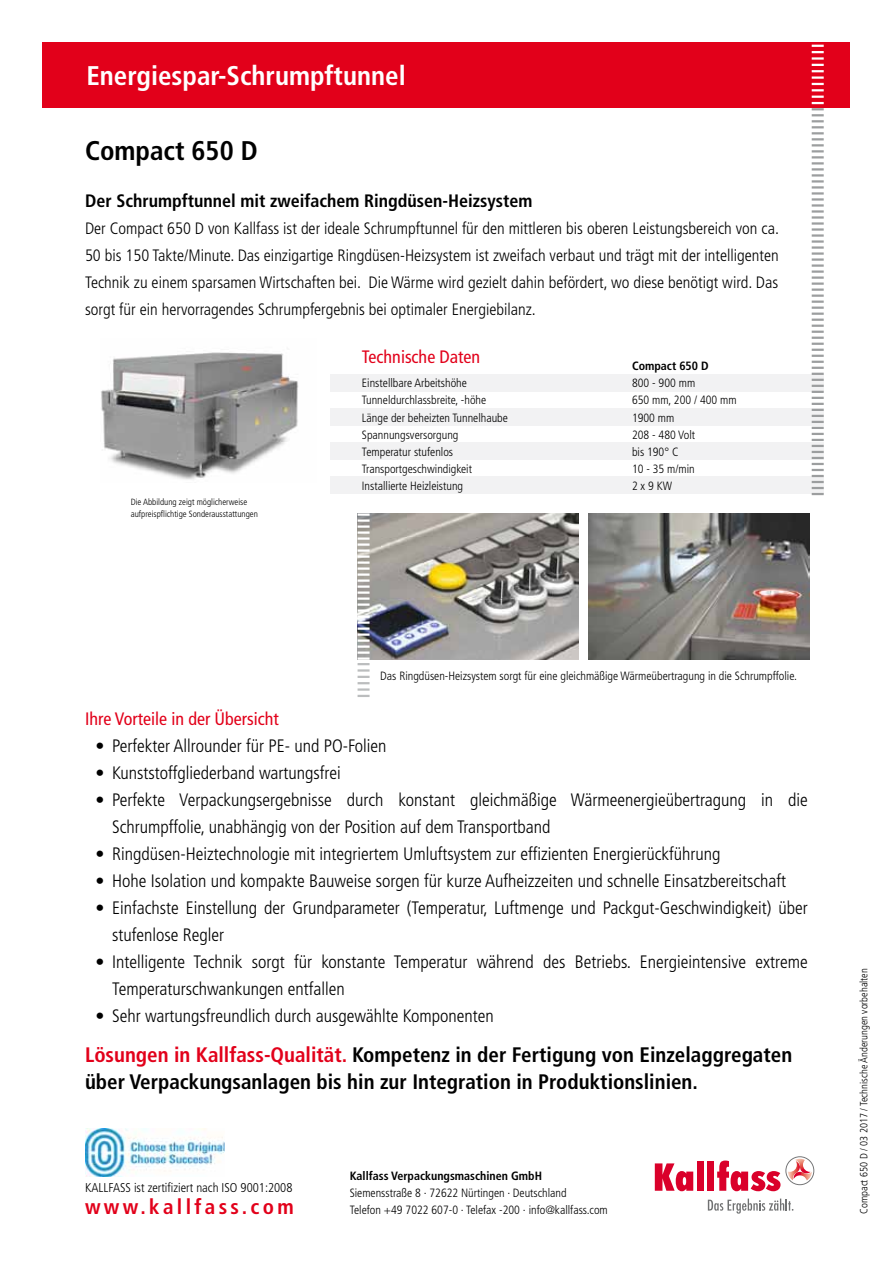
<style>
.page{position:relative;width:893px;height:1263px;background:#fff}
.page>*{position:absolute;margin:0;border:0;box-sizing:border-box;transform-origin:0 0}
.t1{font:700 condensed 27px "Frutiger LT Std";color:#fff}
.t2{font:700 condensed 27px "Frutiger LT Std";color:#000}
.t3{font:700 condensed 21px/27px "Frutiger LT Std";color:#000}
.t4{font:700 condensed 21px "Frutiger LT Std";letter-spacing:.16em;color:#e2001a}
.t5{font:300 condensed 18px/27px "Frutiger LT Std";color:#000}
.t6{font:700 condensed 18px "Frutiger LT Std";color:#000}
.t7{font:condensed 18px "Frutiger LT Std";color:#e2001a}
.t8{font:300 condensed 16.5px/27px "Frutiger LT Std";color:#000;text-align:justify}
.t9{font:300 condensed 12.75px "Frutiger LT Std";color:#000}
.t10{font:300 condensed 12px/17.1px "Frutiger LT Std";color:#000}
.t11{font:700 condensed 12px "Frutiger LT Std";color:#000}
.t12{font:300 condensed 10.5px "Frutiger LT Std";color:#000}
.t13{font:300 condensed 9px/12px "Frutiger LT Std";color:#000}
.s1{color:#e2001a}
</style>
<div class="page">
<img style="left:101px;top:352px;width:198px;height:128px">
<img style="left:588px;top:513px;width:221px;height:147px">
<div style="left:43px;top:43px;width:807px;height:65px;background:#e2001a"></div>
<img style="left:370px;top:513px;width:209px;height:147px">
<div style="left:330px;top:375px;width:494px;height:17px;background:#f2f2f3"></div>
<div style="left:330px;top:409px;width:494px;height:17px;background:#f2f2f3"></div>
<div style="left:330px;top:443px;width:494px;height:17px;background:#f2f2f3"></div>
<div style="left:330px;top:477px;width:494px;height:17px;background:#f2f2f3"></div>
<svg style="left:358px;top:513px;width:12px;height:184px"></svg>
<svg style="left:812px;top:45px;width:12px;height:450px"></svg>
<svg style="left:655px;top:1163px;width:38px;height:28px"></svg>
<div style="left:697px;top:1161px;width:7px;height:30px;background:#da002a"></div>
<div style="left:707px;top:1161px;width:7px;height:30px;background:#da002a"></div>
<svg style="left:717px;top:1156px;width:97px;height:35px"></svg>
<svg style="left:708px;top:1198px;width:85px;height:16px"></svg>
<img style="left:85px;top:1128px;width:139px;height:49px">
<h1 class="t1" style="left:86px;top:59px;width:321px">Energiespar-Schrumpftunnel</h1>
<h1 class="t2" style="left:85px;top:134px;width:174px">Compact 650 D</h1>
<p class="t6" style="left:85px;top:190px;width:449px">Der Schrumpftunnel mit zweifachem Ringdüsen-Heizsystem</p>
<p class="t8" style="left:85px;top:215px;width:695px">Der Compact 650 D von Kallfass ist der ideale Schrumpftunnel für den mittleren bis oberen Leistungsbereich von ca.<br>50 bis 150 Takte/Minute. Das einzigartige Ringdüsen-Heizsystem ist zweifach verbaut und trägt mit der intelligenten Technik zu einem sparsamen Wirtschaften bei. Die Wärme wird gezielt dahin befördert, wo diese benötigt wird. Das sorgt für ein hervorragendes Schrumpfergebnis bei optimaler Energiebilanz.</p>
<p class="t7" style="left:362px;top:346px;width:120px">Technische Daten</p>
<p class="t11" style="left:632px;top:359px;width:78px">Compact 650 D</p>
<p class="t13" style="left:131px;top:496px;width:129px">Die Abbildung zeigt möglicherweise aufpreispflichtige Sonderausstattungen</p>
<p class="t10" style="left:362px;top:375px;width:106px">Einstellbare Arbeitshöhe</p>
<p class="t10" style="left:632px;top:375px;width:65px">800 - 900 mm</p>
<p class="t10" style="left:362px;top:392px;width:126px">Tunneldurchlassbreite, -höhe</p>
<p class="t10" style="left:632px;top:392px;width:106px">650 mm, 200 / 400 mm</p>
<p class="t10" style="left:362px;top:409px;width:147px">Länge der beheizten Tunnelhaube</p>
<p class="t10" style="left:632px;top:409px;width:44px">1900 mm</p>
<p class="t10" style="left:362px;top:426px;width:98px">Spannungsversorgung</p>
<p class="t10" style="left:632px;top:426px;width:65px">208 - 480 Volt</p>
<p class="t10" style="left:362px;top:443px;width:93px">Temperatur stufenlos</p>
<p class="t10" style="left:632px;top:443px;width:48px">bis 190° C</p>
<p class="t10" style="left:362px;top:460px;width:112px">Transportgeschwindigkeit</p>
<p class="t10" style="left:632px;top:460px;width:64px">10 - 35 m/min</p>
<p class="t10" style="left:362px;top:477px;width:103px">Installierte Heizleistung</p>
<p class="t10" style="left:632px;top:477px;width:42px">2 x 9 KW</p>
<p class="t10" style="left:380px;top:667px;width:418px">Das Ringdüsen-Heizsystem sorgt für eine gleichmäßige Wärmeübertragung in die Schrumpffolie.</p>
<p class="t7" style="left:85px;top:708px;width:195px">Ihre Vorteile in der Übersicht</p>
<p class="t5" style="left:96px;top:732px;width:292px">• Perfekter Allrounder für PE- und PO-Folien</p>
<p class="t5" style="left:96px;top:759px;width:247px">• Kunststoffgliederband wartungsfrei</p>
<p class="t5" style="left:112px;top:786px;width:697px;text-indent:-17px">• Perfekte Verpackungsergebnisse durch konstant gleichmäßige Wärmeenergieübertragung in die<br>Schrumpffolie, unabhängig von der Position auf dem Transportband</p>
<p class="t5" style="left:96px;top:840px;width:626px">• Ringdüsen-Heiztechnologie mit integriertem Umluftsystem zur effizienten Energierückführung</p>
<p class="t5" style="left:96px;top:867px;width:692px">• Hohe Isolation und kompakte Bauweise sorgen für kurze Aufheizzeiten und schnelle Einsatzbereitschaft</p>
<p class="t5" style="left:112px;top:894px;width:697px;text-indent:-17px">• Einfachste Einstellung der Grundparameter (Temperatur, Luftmenge und Packgut-Geschwindigkeit) über stufenlose Regler</p>
<p class="t5" style="left:112px;top:948px;width:697px;text-indent:-17px">• Intelligente Technik sorgt für konstante Temperatur während des Betriebs. Energieintensive extreme<br>Temperaturschwankungen entfallen</p>
<p class="t5" style="left:96px;top:1002px;width:400px">• Sehr wartungsfreundlich durch ausgewählte Komponenten</p>
<p class="t3" style="left:85px;top:1041px;width:709px"><span class="s1">Lösungen in Kallfass-Qualität.</span> Kompetenz in der Fertigung von Einzelaggregaten über Verpackungsanlagen bis hin zur Integration in Produktionslinien.</p>
<p class="t9" style="left:85px;top:1180px;width:209px">KALLFASS ist zertifiziert nach ISO 9001:2008</p>
<p class="t4" style="left:85px;top:1194px;width:210px">www.kallfass.com</p>
<p class="t11" style="left:350px;top:1168px;width:194px">Kallfass Verpackungsmaschinen GmbH</p>
<p class="t10" style="left:350px;top:1184px;width:260px">Siemensstraße 8 . 72622 Nürtingen . Deutschland<br>Telefon +49 7022 607-0 . Telefax -200 . info@kallfass.com</p>
<p class="t12" style="left:858px;top:1214px;width:247px;rotate:-90deg">Compact 650 D / 03 2017 / Technische Änderungen vorbehalten</p>
</div>
